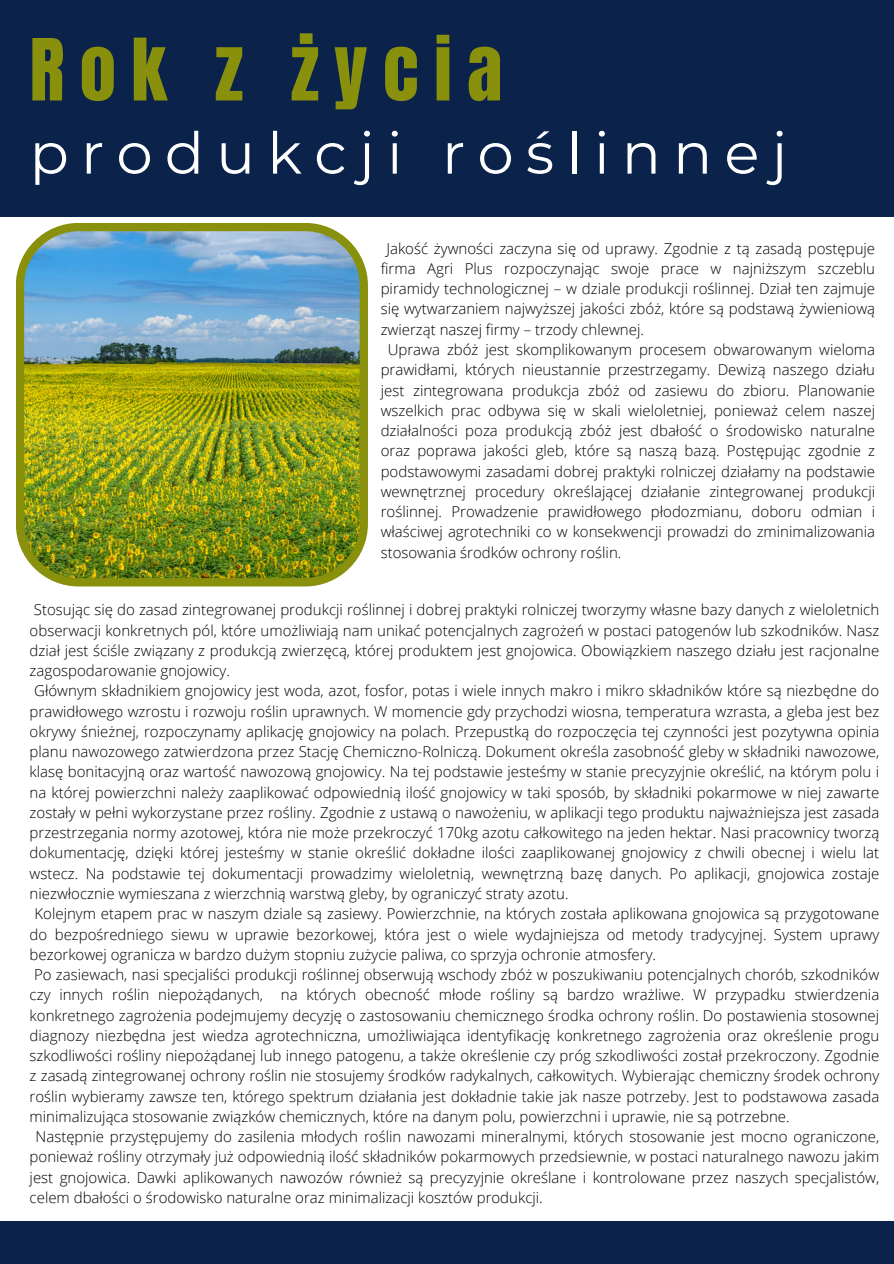
<style>
.page{position:relative;width:894px;height:1264px;background:#fff}
.page>*{position:absolute;margin:0;border:0;box-sizing:border-box;transform-origin:0 0}
.t1{font:72.75px "Anton";letter-spacing:.21em;color:#89900c}
.t2{font:57.75px "Montserrat";letter-spacing:.21em;color:#fff}
.t3{font:300 15px "Open Sans";color:#000}
</style>
<div class="page">
<div style="left:0;top:1221px;width:893px;height:42px;background:#0b224b"></div>
<div style="left:0;top:0;width:893px;height:217px;background:#0b224b"></div>
<img style="left:16px;top:223px;width:352px;height:363px">
<h1 class="t1" style="left:30px;top:18px;width:474px">Rok z życia</h1>
<h2 class="t2" style="left:30px;top:118px;width:759px">produkcji roślinnej</h2>
<p class="t3" style="left:386px;top:238px;width:490px">Jakość żywności zaczyna się od uprawy. Zgodnie z tą zasadą postępuje</p>
<p class="t3" style="left:380px;top:258px;width:496px">firma Agri Plus rozpoczynając swoje prace w najniższym szczeblu</p>
<p class="t3" style="left:380px;top:278px;width:496px">piramidy technologicznej – w dziale produkcji roślinnej. Dział ten zajmuje</p>
<p class="t3" style="left:380px;top:298px;width:496px">się wytwarzaniem najwyższej jakości zbóż, które są podstawą żywieniową</p>
<p class="t3" style="left:380px;top:319px;width:265px">zwierząt naszej firmy – trzody chlewnej.</p>
<p class="t3" style="left:387px;top:339px;width:489px">Uprawa zbóż jest skomplikowanym procesem obwarowanym wieloma</p>
<p class="t3" style="left:380px;top:359px;width:496px">prawidłami, których nieustannie przestrzegamy. Dewizą naszego działu</p>
<p class="t3" style="left:380px;top:379px;width:496px">jest zintegrowana produkcja zbóż od zasiewu do zbioru. Planowanie</p>
<p class="t3" style="left:380px;top:400px;width:496px">wszelkich prac odbywa się w skali wieloletniej, ponieważ celem naszej</p>
<p class="t3" style="left:380px;top:420px;width:496px">działalności poza produkcją zbóż jest dbałość o środowisko naturalne</p>
<p class="t3" style="left:380px;top:440px;width:496px">oraz poprawa jakości gleb, które są naszą bazą. Postępując zgodnie z</p>
<p class="t3" style="left:380px;top:460px;width:496px">podstawowymi zasadami dobrej praktyki rolniczej działamy na podstawie</p>
<p class="t3" style="left:380px;top:481px;width:496px">wewnętrznej procedury określającej działanie zintegrowanej produkcji</p>
<p class="t3" style="left:380px;top:501px;width:496px">roślinnej. Prowadzenie prawidłowego płodozmianu, doboru odmian i</p>
<p class="t3" style="left:380px;top:521px;width:496px">właściwej agrotechniki co w konsekwencji prowadzi do zminimalizowania</p>
<p class="t3" style="left:380px;top:541px;width:242px">stosowania środków ochrony roślin.</p>
<p class="t3" style="left:34px;top:599px;width:846px">Stosując się do zasad zintegrowanej produkcji roślinnej i dobrej praktyki rolniczej tworzymy własne bazy danych z wieloletnich</p>
<p class="t3" style="left:30px;top:619px;width:850px">obserwacji konkretnych pól, które umożliwiają nam unikać potencjalnych zagrożeń w postaci patogenów lub szkodników. Nasz</p>
<p class="t3" style="left:30px;top:640px;width:850px">dział jest ściśle związany z produkcją zwierzęcą, której produktem jest gnojowica. Obowiązkiem naszego działu jest racjonalne</p>
<p class="t3" style="left:30px;top:660px;width:202px">zagospodarowanie gnojowicy.</p>
<p class="t3" style="left:34px;top:680px;width:846px">Głównym składnikiem gnojowicy jest woda, azot, fosfor, potas i wiele innych makro i mikro składników które są niezbędne do</p>
<p class="t3" style="left:30px;top:700px;width:850px">prawidłowego wzrostu i rozwoju roślin uprawnych. W momencie gdy przychodzi wiosna, temperatura wzrasta, a gleba jest bez</p>
<p class="t3" style="left:30px;top:721px;width:850px">okrywy śnieżnej, rozpoczynamy aplikację gnojowicy na polach. Przepustką do rozpoczęcia tej czynności jest pozytywna opinia</p>
<p class="t3" style="left:30px;top:741px;width:850px">planu nawozowego zatwierdzona przez Stację Chemiczno-Rolniczą. Dokument określa zasobność gleby w składniki nawozowe,</p>
<p class="t3" style="left:30px;top:761px;width:850px">klasę bonitacyjną oraz wartość nawozową gnojowicy. Na tej podstawie jesteśmy w stanie precyzyjnie określić, na którym polu i</p>
<p class="t3" style="left:30px;top:781px;width:850px">na której powierzchni należy zaaplikować odpowiednią ilość gnojowicy w taki sposób, by składniki pokarmowe w niej zawarte</p>
<p class="t3" style="left:30px;top:802px;width:850px">zostały w pełni wykorzystane przez rośliny. Zgodnie z ustawą o nawożeniu, w aplikacji tego produktu najważniejsza jest zasada</p>
<p class="t3" style="left:30px;top:822px;width:850px">przestrzegania normy azotowej, która nie może przekroczyć 170kg azotu całkowitego na jeden hektar. Nasi pracownicy tworzą</p>
<p class="t3" style="left:30px;top:842px;width:850px">dokumentację, dzięki której jesteśmy w stanie określić dokładne ilości zaaplikowanej gnojowicy z chwili obecnej i wielu lat</p>
<p class="t3" style="left:30px;top:862px;width:850px">wstecz. Na podstawie tej dokumentacji prowadzimy wieloletnią, wewnętrzną bazę danych. Po aplikacji, gnojowica zostaje</p>
<p class="t3" style="left:30px;top:883px;width:540px">niezwłocznie wymieszana z wierzchnią warstwą gleby, by ograniczyć straty azotu.</p>
<p class="t3" style="left:35px;top:903px;width:846px">Kolejnym etapem prac w naszym dziale są zasiewy. Powierzchnie, na których została aplikowana gnojowica są przygotowane</p>
<p class="t3" style="left:30px;top:923px;width:850px">do bezpośredniego siewu w uprawie bezorkowej, która jest o wiele wydajniejsza od metody tradycyjnej. System uprawy</p>
<p class="t3" style="left:30px;top:943px;width:627px">bezorkowej ogranicza w bardzo dużym stopniu zużycie paliwa, co sprzyja ochronie atmosfery.</p>
<p class="t3" style="left:34px;top:964px;width:846px">Po zasiewach, nasi specjaliści produkcji roślinnej obserwują wschody zbóż w poszukiwaniu potencjalnych chorób, szkodników</p>
<p class="t3" style="left:30px;top:984px;width:850px">czy innych roślin niepożądanych, na których obecność młode rośliny są bardzo wrażliwe. W przypadku stwierdzenia</p>
<p class="t3" style="left:30px;top:1004px;width:850px">konkretnego zagrożenia podejmujemy decyzję o zastosowaniu chemicznego środka ochrony roślin. Do postawienia stosownej</p>
<p class="t3" style="left:30px;top:1024px;width:850px">diagnozy niezbędna jest wiedza agrotechniczna, umożliwiająca identyfikację konkretnego zagrożenia oraz określenie progu</p>
<p class="t3" style="left:30px;top:1045px;width:850px">szkodliwości rośliny niepożądanej lub innego patogenu, a także określenie czy próg szkodliwości został przekroczony. Zgodnie</p>
<p class="t3" style="left:30px;top:1065px;width:850px">z zasadą zintegrowanej ochrony roślin nie stosujemy środków radykalnych, całkowitych. Wybierając chemiczny środek ochrony</p>
<p class="t3" style="left:30px;top:1085px;width:850px">roślin wybieramy zawsze ten, którego spektrum działania jest dokładnie takie jak nasze potrzeby. Jest to podstawowa zasada</p>
<p class="t3" style="left:30px;top:1105px;width:761px">minimalizująca stosowanie związków chemicznych, które na danym polu, powierzchni i uprawie, nie są potrzebne.</p>
<p class="t3" style="left:36px;top:1126px;width:845px">Następnie przystępujemy do zasilenia młodych roślin nawozami mineralnymi, których stosowanie jest mocno ograniczone,</p>
<p class="t3" style="left:30px;top:1146px;width:850px">ponieważ rośliny otrzymały już odpowiednią ilość składników pokarmowych przedsiewnie, w postaci naturalnego nawozu jakim</p>
<p class="t3" style="left:30px;top:1166px;width:850px">jest gnojowica. Dawki aplikowanych nawozów również są precyzyjnie określane i kontrolowane przez naszych specjalistów,</p>
<p class="t3" style="left:30px;top:1186px;width:514px">celem dbałości o środowisko naturalne oraz minimalizacji kosztów produkcji.</p>
</div>
